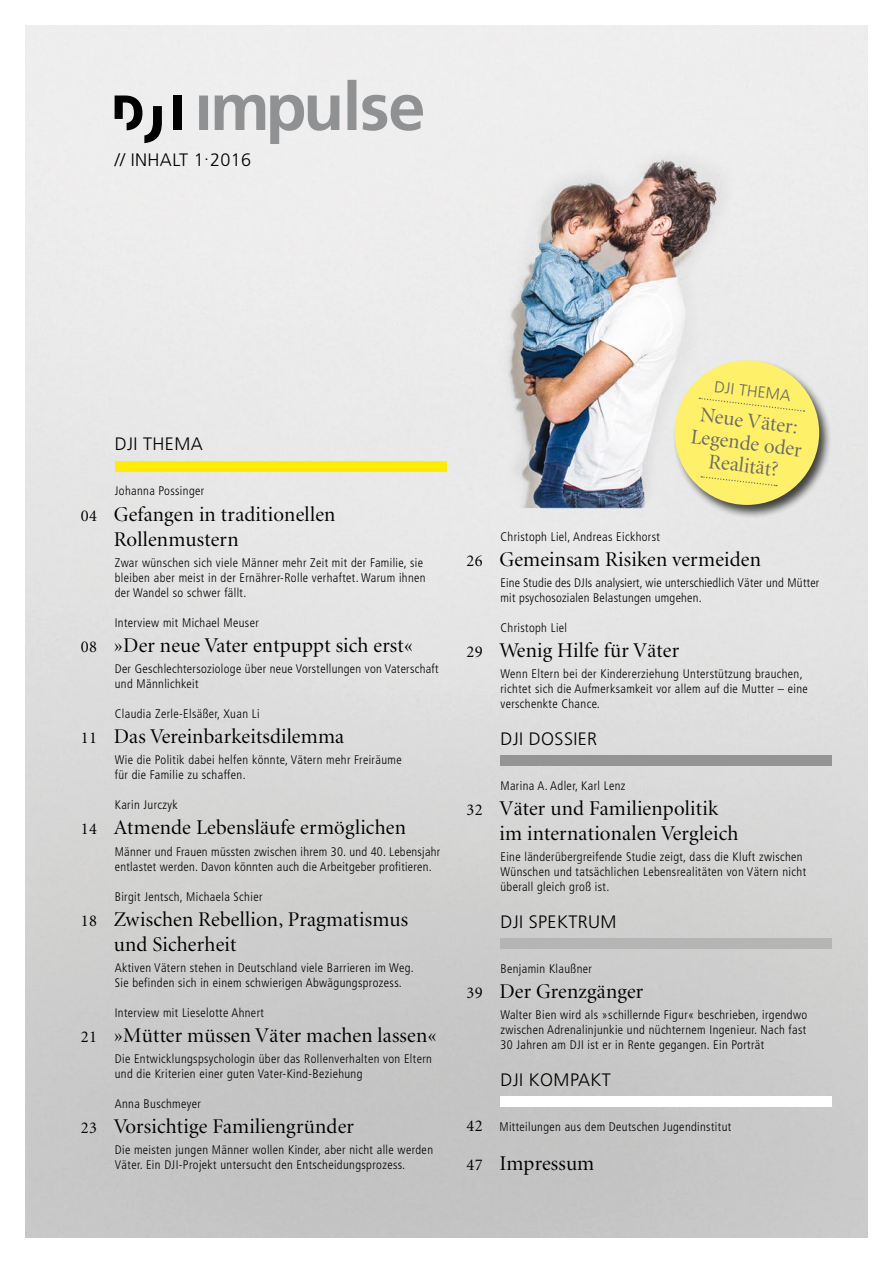
<style>
.page{position:relative;width:893px;height:1263px;background:#fff}
.page>*{position:absolute;margin:0;border:0;box-sizing:border-box;transform-origin:0 0}
.t1{font:21px/25.2px "Minion Display";letter-spacing:.01em;color:#000}
.t2{font:21px/22.5px "Minion Display";color:#6a6a6a;text-align:center}
.t3{font:300 18px "Frutiger";letter-spacing:.02em;color:#000}
.t4{font:300 15.9px "Frutiger";color:#6a6a6a}
.t5{font:300 condensed 12.45px/15px "Frutiger";letter-spacing:.03em;color:#000}
.s1{font-family:"Minion";font-size:16.5px}
.s2{font-family:"Minion";font-weight:400;font-stretch:normal;font-size:16.5px}
</style>
<div class="page">
<img style="left:26px;top:26px;width:841px;height:1211px">
<div style="left:173px;top:96px;width:9px;height:34px;background:#000"></div>
<svg style="left:115px;top:96px;width:47px;height:47px;background:#8f8f8f"></svg>
<svg style="left:199px;top:80px;width:224px;height:64px"></svg>
<div style="left:115px;top:461px;width:331px;height:10px;background:#ffed00"></div>
<div style="left:500px;top:755px;width:332px;height:11px;background:#949494"></div>
<div style="left:500px;top:938px;width:332px;height:11px;background:#b5b5b5"></div>
<div style="left:500px;top:1096px;width:332px;height:11px;background:#fff"></div>
<div style="left:672px;top:359px;width:161px;height:161px;background:#000;opacity:.75"></div>
<div style="left:675px;top:360px;width:144px;height:145px;background:#fff165;border-radius:50%"></div>
<svg style="left:699px;top:397px;width:105px;height:15px"></svg>
<svg style="left:701px;top:476px;width:76px;height:11px"></svg>
<h2 class="t3" style="left:115px;top:149px;width:138px">// INHALT 1.2016</h2>
<h2 class="t3" style="left:115px;top:434px;width:89px">DJI THEMA</h2>
<p class="t5" style="left:115px;top:484px;width:91px">Johanna Possinger</p>
<h1 class="t1" style="left:114px;top:502px;width:223px;text-indent:-33px"><span class="s1">04</span> Gefangen in traditionellen<br>Rollenmustern</h1>
<p class="t5" style="left:115px;top:555px;width:312px">Zwar wünschen sich viele Männer mehr Zeit mit der Familie, sie bleiben aber meist in der Ernährer-Rolle verhaftet. Warum ihnen der Wandel so schwer fällt.</p>
<p class="t5" style="left:115px;top:615px;width:146px">Interview mit Michael Meuser</p>
<h1 class="t1" style="left:81px;top:634px;width:334px"><span class="s1">08</span> »Der neue Vater entpuppt sich erst«</h1>
<p class="t5" style="left:115px;top:661px;width:325px">Der Geschlechtersoziologe über neue Vorstellungen von Vaterschaft und Männlichkeit</p>
<p class="t5" style="left:115px;top:706px;width:146px">Claudia Zerle-Elsäßer, Xuan Li</p>
<h1 class="t1" style="left:81px;top:725px;width:265px"><span class="s1">11</span> Das Vereinbarkeitsdilemma</h1>
<p class="t5" style="left:115px;top:753px;width:288px">Wie die Politik dabei helfen könnte, Vätern mehr Freiräume für die Familie zu schaffen.</p>
<p class="t5" style="left:115px;top:798px;width:65px">Karin Jurczyk</p>
<h1 class="t1" style="left:81px;top:816px;width:327px"><span class="s1">14</span> Atmende Lebensläufe ermöglichen</h1>
<p class="t5" style="left:115px;top:844px;width:327px">Männer und Frauen müssten zwischen ihrem 30. und 40. Lebensjahr entlastet werden. Davon könnten auch die Arbeitgeber profitieren.</p>
<p class="t5" style="left:115px;top:889px;width:149px">Birgit Jentsch, Michaela Schier</p>
<h1 class="t1" style="left:114px;top:907px;width:296px;text-indent:-33px"><span class="s1">18</span> Zwischen Rebellion, Pragmatismus und Sicherheit</h1>
<p class="t5" style="left:115px;top:960px;width:300px">Aktiven Vätern stehen in Deutschland viele Barrieren im Weg.<br>Sie befinden sich in einem schwierigen Abwägungsprozess.</p>
<p class="t5" style="left:115px;top:1005px;width:151px">Interview mit Lieselotte Ahnert</p>
<h1 class="t1" style="left:81px;top:1024px;width:357px"><span class="s1">21</span> »Mütter müssen Väter machen lassen«</h1>
<p class="t5" style="left:115px;top:1051px;width:319px">Die Entwicklungspsychologin über das Rollenverhalten von Eltern und die Kriterien einer guten Vater-Kind-Beziehung</p>
<p class="t5" style="left:115px;top:1096px;width:88px">Anna Buschmeyer</p>
<h1 class="t1" style="left:81px;top:1115px;width:275px"><span class="s1">23</span> Vorsichtige Familiengründer</h1>
<p class="t5" style="left:115px;top:1143px;width:320px">Die meisten jungen Männer wollen Kinder, aber nicht alle werden<br>Väter. Ein DJI-Projekt untersucht den Entscheidungsprozess.</p>
<p class="t4" style="left:716px;top:377px;width:78px;rotate:7deg">DJI THEMA</p>
<h1 class="t2" style="left:695px;top:403px;width:113px;rotate:7deg">Neue Väter:<br>Legende oder<br>Realität?</h1>
<p class="t5" style="left:500px;top:529px;width:161px">Christoph Liel, Andreas Eickhorst</p>
<h1 class="t1" style="left:466px;top:548px;width:296px"><span class="s1">26</span> Gemeinsam Risiken vermeiden</h1>
<p class="t5" style="left:500px;top:576px;width:320px">Eine Studie des DJIs analysiert, wie unterschiedlich Väter und Mütter mit psychosozialen Belastungen umgehen.</p>
<p class="t5" style="left:500px;top:621px;width:68px">Christoph Liel</p>
<h1 class="t1" style="left:466px;top:639px;width:214px"><span class="s1">29</span> Wenig Hilfe für Väter</h1>
<p class="t5" style="left:500px;top:667px;width:309px">Wenn Eltern bei der Kindererziehung Unterstützung brauchen, richtet sich die Aufmerksamkeit vor allem auf die Mutter – eine verschenkte Chance.</p>
<h2 class="t3" style="left:500px;top:729px;width:98px">DJI DOSSIER</h2>
<p class="t5" style="left:500px;top:778px;width:127px">Marina A. Adler, Karl Lenz</p>
<h1 class="t1" style="left:499px;top:797px;width:240px;text-indent:-33px"><span class="s1">32</span> Väter und Familienpolitik im internationalen Vergleich</h1>
<p class="t5" style="left:500px;top:850px;width:307px">Eine länderübergreifende Studie zeigt, dass die Kluft zwischen<br>Wünschen und tatsächlichen Lebensrealitäten von Vätern nicht überall gleich groß ist.</p>
<h2 class="t3" style="left:500px;top:912px;width:117px">DJI SPEKTRUM</h2>
<p class="t5" style="left:500px;top:961px;width:93px">Benjamin Klaußner</p>
<h1 class="t1" style="left:466px;top:980px;width:178px"><span class="s1">39</span> Der Grenzgänger</h1>
<p class="t5" style="left:500px;top:1008px;width:308px;text-align:justify">Walter Bien wird als »schillernde Figur« beschrieben, irgendwo zwischen Adrenalinjunkie und nüchternem Ingenieur. Nach fast 30 Jahren am DJI ist er in Rente gegangen. Ein Porträt</p>
<h2 class="t3" style="left:500px;top:1069px;width:112px">DJI KOMPAKT</h2>
<p class="t5" style="left:466px;top:1119px;width:266px"><span class="s2">42</span> Mitteilungen aus dem Deutschen Jugendinstitut</p>
<h1 class="t1" style="left:466px;top:1151px;width:129px"><span class="s1">47</span> Impressum</h1>
</div>
